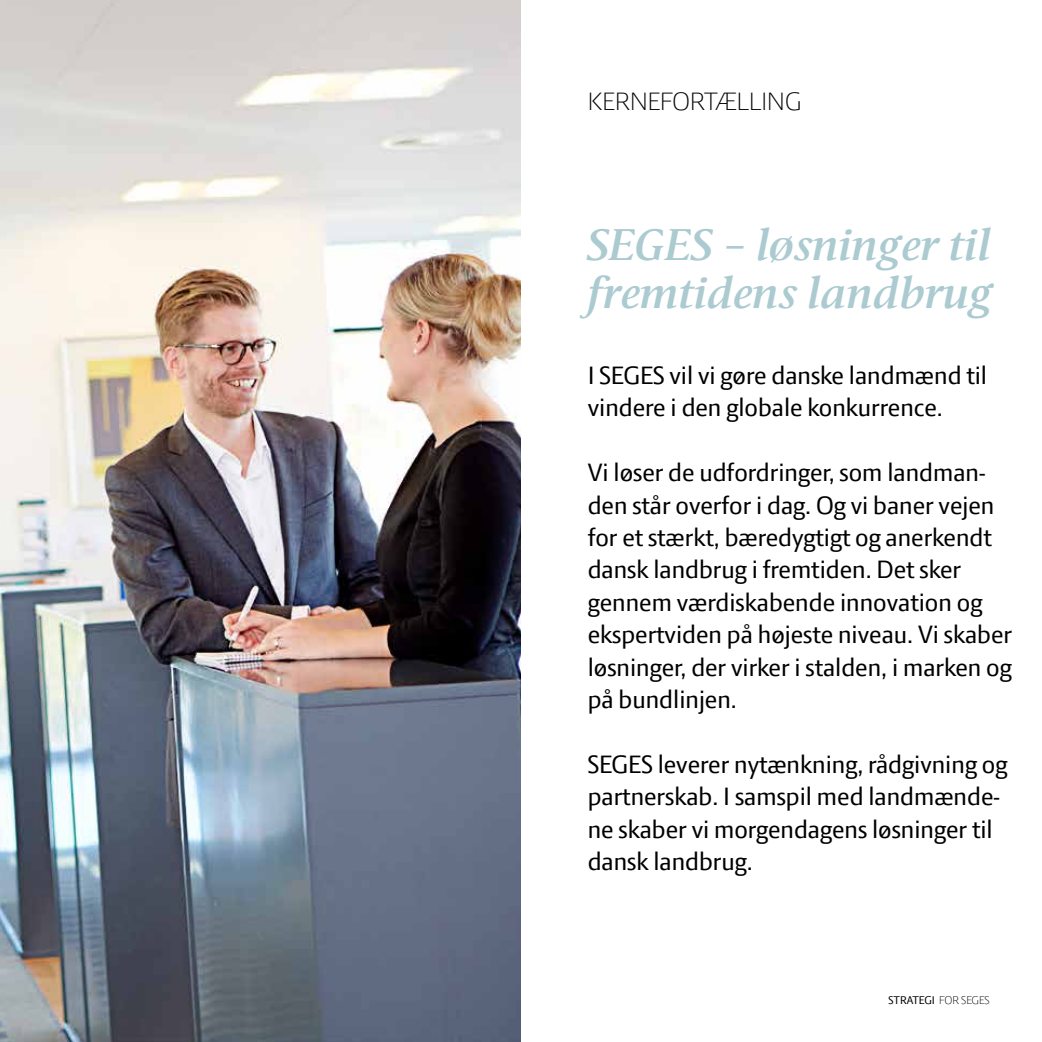
<style>
.page{position:relative;width:1042px;height:1042px;background:#fff}
.page>*{position:absolute;margin:0;border:0;box-sizing:border-box;transform-origin:0 0}
.t1{font:italic 600 48px/48px "Press Serif";color:#accbd1}
.t2{font:27px/32.4px "LF Press Sans";color:#000}
.t3{font:300 27px "LF Press Sans";color:#000}
.t4{font:12px "LF Press Sans";color:#000}
.s1{font-weight:300}
</style>
<div class="page">
<img style="left:0;top:0;width:521px;height:1042px">
<p class="t3" style="left:588px;top:85px;width:215px">KERNEFORTÆLLING</p>
<h1 class="t1" style="left:588px;top:221px;width:407px">SEGES – løsninger til fremtidens landbrug</h1>
<p class="t2" style="left:588px;top:358px;width:401px">I SEGES vil vi gøre danske landmænd til vindere i den globale konkurrence.</p>
<p class="t2" style="left:588px;top:456px;width:426px">Vi løser de udfordringer, som landman&shy;den står overfor i dag. Og vi baner vejen for et stærkt, bæredygtigt og anerkendt dansk landbrug i fremtiden. Det sker gennem værdiskabende innovation og ekspertviden på højeste niveau. Vi skaber løsninger, der virker i stalden, i marken og på bundlinjen.</p>
<p class="t2" style="left:588px;top:747px;width:421px">SEGES leverer nytænkning, rådgivning og partnerskab. I samspil med landmænde&shy;ne skaber vi morgendagens løsninger til dansk landbrug.</p>
<p class="t4" style="left:888px;top:993px;width:103px">STRATEGI <span class="s1">FOR SEGES</span></p>
</div>
